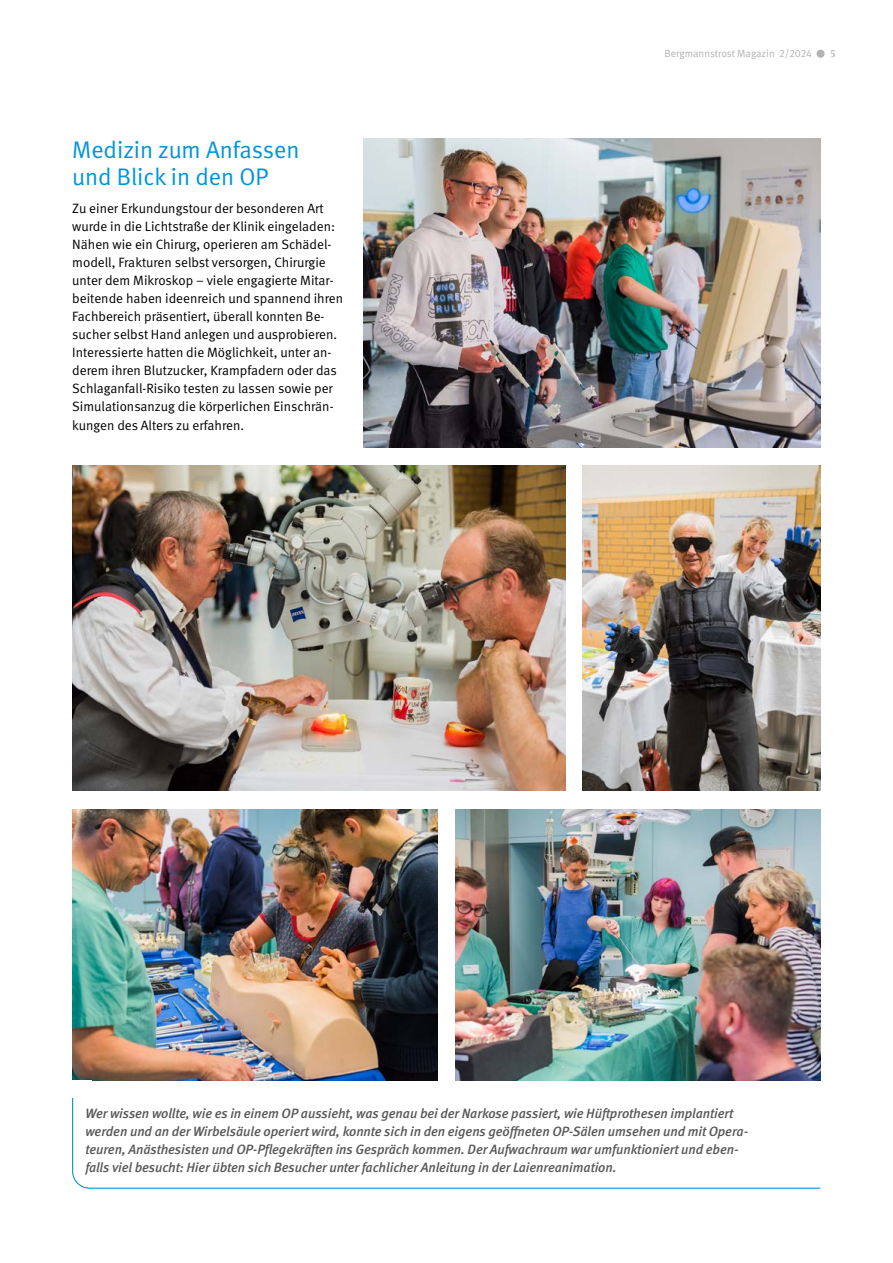
<style>
.page{position:relative;width:893px;height:1263px;background:#fff}
.page>*{position:absolute;margin:0;border:0;box-sizing:border-box;transform-origin:0 0}
.t1{font:24px/27px "DGUV Meta";color:#0095d8}
.t2{font:13.5px/18.1px "DGUV Meta";color:#000}
.t3{font:italic 500 13.5px/18px "DGUV Meta";letter-spacing:-.005em;color:#58585a}
.t4{font:10.5px "DGUV Meta";letter-spacing:-.005em;color:#b1b3b4}
.t5{font:500 10.5px "DGUV Meta Serif";color:#b1b3b4}
</style>
<div class="page">
<div style="left:816px;top:50px;width:9px;height:8px;background:#b1b3b4;border-radius:50%"></div>
<svg style="left:72px;top:1098px;width:749px;height:91px"></svg>
<img style="left:364px;top:138px;width:457px;height:309px">
<img style="left:72px;top:809px;width:366px;height:271px">
<img style="left:455px;top:809px;width:366px;height:271px">
<img style="left:583px;top:466px;width:238px;height:325px">
<img style="left:72px;top:466px;width:494px;height:325px">
<h1 class="t1" style="left:72px;top:137px;width:229px">Medizin zum Anfassen und Blick in den OP</h1>
<p class="t2" style="left:72px;top:199px;width:272px">Zu einer Erkundungstour der besonderen Art wurde in die Lichtstraße der Klinik eingeladen:<br>Nähen wie ein Chirurg, operieren am Schädel&shy;modell, Frakturen selbst versorgen, Chirurgie unter dem Mikroskop – viele engagierte Mitar&shy;beitende haben ideenreich und spannend ihren Fachbereich präsentiert, überall konnten Be&shy;sucher selbst Hand anlegen und ausprobieren.<br>Interessierte hatten die Möglichkeit, unter an&shy;derem ihren Blutzucker, Krampfadern oder das Schlaganfall-Risiko testen zu lassen sowie per Simulationsanzug die körperlichen Einschrän&shy;kungen des Alters zu erfahren.</p>
<p class="t4" style="left:665px;top:47px;width:149px">Bergmannstrost Magazin 2/2024</p>
<p class="t5" style="left:831px;top:47px;width:7px">5</p>
<p class="t3" style="left:85px;top:1105px;width:664px">Wer wissen wollte, wie es in einem OP aussieht, was genau bei der Narkose passiert, wie Hüftprothesen implantiert werden und an der Wirbelsäule operiert wird, konnte sich in den eigens geöffneten OP-Sälen umsehen und mit Opera&shy;teuren, Anästhesisten und OP-Pflegekräften ins Gespräch kommen. Der Aufwachraum war umfunktioniert und eben&shy;falls viel besucht: Hier übten sich Besucher unter fachlicher Anleitung in der Laienreanimation.</p>
</div>
